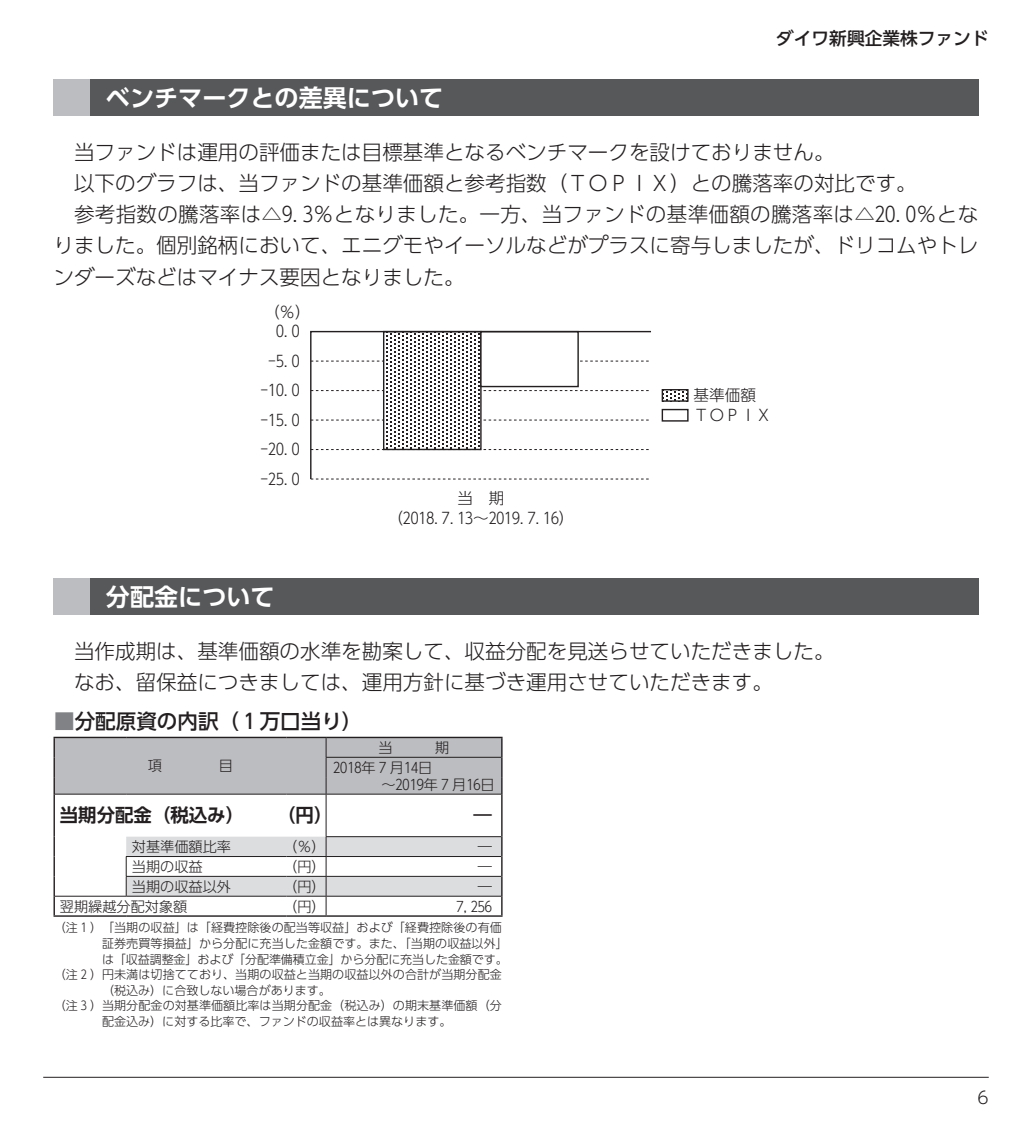
<style>
.page{position:relative;width:1032px;height:1134px;background:#fff}
.page>*{position:absolute;margin:0;border:0;box-sizing:border-box;transform-origin:0 0}
.t1{font:700 24px "UD Shin Go Pro De";color:#fff}
.t2{font:300 20.6px/31.2px "UD Shin Go Pro";color:#231f20}
.t3{font:500 20.6px "UD Shin Go Pro";color:#231f20}
.t4{font:700 18.4px "UD Shin Go Pro De";color:#231f20}
.t5{font:500 17.8px "UD Shin Go Pro";color:#231f20}
.t6{font:300 17px "UD Shin Go Pro";color:#231f20}
.t7{font:300 15.6px/29.4px "UD Shin Go Pro";color:#231f20;text-align:right}
.t8{font:300 14.2px/17px "UD Shin Go Pro";color:#231f20}
.t9{font:300 12px "UD Shin Go Pro";letter-spacing:.005em;color:#231f20}
.s1{color:#808285}
</style>
<div class="page">
<hr style="left:43px;top:1077px;width:946px;height:1px;background:#231f20">
<hr style="left:54px;top:794px;width:1px;height:43px;background:#231f20">
<hr style="left:501px;top:794px;width:1px;height:43px;background:#231f20">
<svg style="left:54px;top:837px;width:1px;height:78px"></svg>
<hr style="left:54px;top:915px;width:72px;height:2px;background:#231f20">
<hr style="left:126px;top:915px;width:160px;height:2px;background:#231f20">
<hr style="left:286px;top:915px;width:40px;height:2px;background:#231f20">
<hr style="left:326px;top:915px;width:176px;height:2px;background:#231f20">
<hr style="left:55px;top:794px;width:71px;height:1px;background:#231f20">
<hr style="left:126px;top:794px;width:160px;height:1px;background:#231f20">
<hr style="left:286px;top:794px;width:40px;height:1px;background:#231f20">
<hr style="left:326px;top:794px;width:175px;height:1px;background:#231f20">
<hr style="left:326px;top:836px;width:175px;height:1px;background:#231f20">
<svg style="left:54px;top:737px;width:448px;height:57px;background:#b5b6b9"></svg>
<hr style="left:326px;top:794px;width:1px;height:42px;background:#231f20">
<svg style="left:126px;top:837px;width:376px;height:78px"></svg>
<hr style="left:55px;top:896px;width:71px;height:1px;background:#231f20">
<hr style="left:126px;top:896px;width:160px;height:1px;background:#231f20">
<hr style="left:286px;top:896px;width:40px;height:1px;background:#231f20">
<hr style="left:326px;top:896px;width:175px;height:1px;background:#231f20">
<div style="left:54px;top:578px;width:924px;height:37px;background:#57585a"></div>
<div style="left:54px;top:578px;width:36px;height:37px;background:#bcbdc0"></div>
<svg style="left:310px;top:330px;width:341px;height:150px"></svg>
<svg style="left:666px;top:391px;width:18px;height:9px"></svg>
<div style="left:662px;top:389px;width:26px;height:13px;border:1px solid #231f20"></div>
<div style="left:662px;top:409px;width:26px;height:13px;border:1px solid #231f20"></div>
<div style="left:54px;top:79px;width:924px;height:37px;background:#57585a"></div>
<div style="left:54px;top:79px;width:36px;height:37px;background:#bcbdc0"></div>
<p class="t1" style="left:106px;top:78px;width:339px">ベンチマークとの差異について</p>
<p class="t5" style="left:776px;top:24px;width:214px">ダイワ新興企業株ファンド</p>
<p class="t2" style="left:74px;top:136px;width:762px">当ファンドは運用の評価または目標基準となるベンチマークを設けておりません。</p>
<p class="t2" style="left:74px;top:167px;width:844px">以下のグラフは、当ファンドの基準価額と参考指数（ＴＯＰＩＸ）との騰落率の対比です。</p>
<p class="t2" style="left:74px;top:198px;width:906px">参考指数の騰落率は△9. 3％となりました。一方、当ファンドの基準価額の騰落率は△20. 0％とな</p>
<p class="t2" style="left:54px;top:229px;width:926px">りました。個別銘柄において、エニグモやイーソルなどがプラスに寄与しましたが、ドリコムやトレ</p>
<p class="t2" style="left:54px;top:260px;width:413px">ンダーズなどはマイナス要因となりました。</p>
<p class="t7" style="left:264px;top:297px;width:48px">（％）</p>
<p class="t7" style="left:260px;top:316px;width:40px">0. 0 -5. 0 -10. 0 -15. 0 -20. 0 -25. 0</p>
<p class="t7" style="left:387px;top:488px;width:189px;line-height:19.8px;text-align:center">当　期<br>（2018. 7. 13～2019. 7. 16）</p>
<p class="t7" style="left:693px;top:384px;width:79px;line-height:19.8px;text-align:left">基準価額<br>ＴＯＰＩＸ</p>
<p class="t1" style="left:106px;top:577px;width:170px">分配金について</p>
<p class="t2" style="left:74px;top:635px;width:762px">当作成期は、基準価額の水準を勘案して、収益分配を見送らせていただきました。なお、留保益につきましては、運用方針に基づき運用させていただきます。</p>
<p class="t3" style="left:54px;top:705px;width:310px"><span class="s1">■</span>分配原資の内訳（ 1 万口当り）</p>
<p class="t8" style="left:148px;top:757px;width:16px">項</p>
<p class="t8" style="left:219px;top:757px;width:16px">目</p>
<p class="t8" style="left:378px;top:738px;width:16px">当</p>
<p class="t8" style="left:435px;top:738px;width:16px">期</p>
<p class="t8" style="left:381px;top:758px;width:115px;text-indent:-48px">2018年 7 月14日<br>～2019年 7 月16日</p>
<p class="t4" style="left:60px;top:800px;width:186px">当期分配金（税込み）</p>
<p class="t4" style="left:277px;top:800px;width:57px">（円）</p>
<p class="t4" style="left:473px;top:800px;width:20px">―</p>
<p class="t8" style="left:132px;top:837px;width:101px">対基準価額比率</p>
<p class="t8" style="left:283px;top:837px;width:44px">（％）</p>
<p class="t8" style="left:478px;top:837px;width:16px">―</p>
<p class="t8" style="left:132px;top:857px;width:72px">当期の収益</p>
<p class="t8" style="left:283px;top:857px;width:44px">（円）</p>
<p class="t8" style="left:478px;top:857px;width:16px">―</p>
<p class="t8" style="left:132px;top:877px;width:101px">当期の収益以外</p>
<p class="t8" style="left:283px;top:877px;width:44px">（円）</p>
<p class="t8" style="left:478px;top:877px;width:16px">―</p>
<p class="t8" style="left:60px;top:897px;width:129px">翌期繰越分配対象額</p>
<p class="t8" style="left:283px;top:897px;width:44px">（円）</p>
<p class="t8" style="left:456px;top:897px;width:37px">7, 256</p>
<p class="t9" style="left:54px;top:918px;width:449px">（注 1 ）「当期の収益」は「経費控除後の配当等収益」および「経費控除後の有価</p>
<p class="t9" style="left:102px;top:934px;width:407px">証券売買等損益」から分配に充当した金額です。また、「当期の収益以外」</p>
<p class="t9" style="left:102px;top:949px;width:407px">は「収益調整金」および「分配準備積立金」から分配に充当した金額です。</p>
<p class="t9" style="left:54px;top:965px;width:449px">（注 2 ）円未満は切捨てており、当期の収益と当期の収益以外の合計が当期分配金</p>
<p class="t9" style="left:102px;top:980px;width:230px">（税込み）に合致しない場合があります。</p>
<p class="t9" style="left:54px;top:996px;width:449px">（注 3 ）当期分配金の対基準価額比率は当期分配金（税込み）の期末基準価額（分</p>
<p class="t9" style="left:102px;top:1011px;width:351px">配金込み）に対する比率で、ファンドの収益率とは異なります。</p>
<p class="t6" style="left:977px;top:1083px;width:13px">6</p>
</div>
